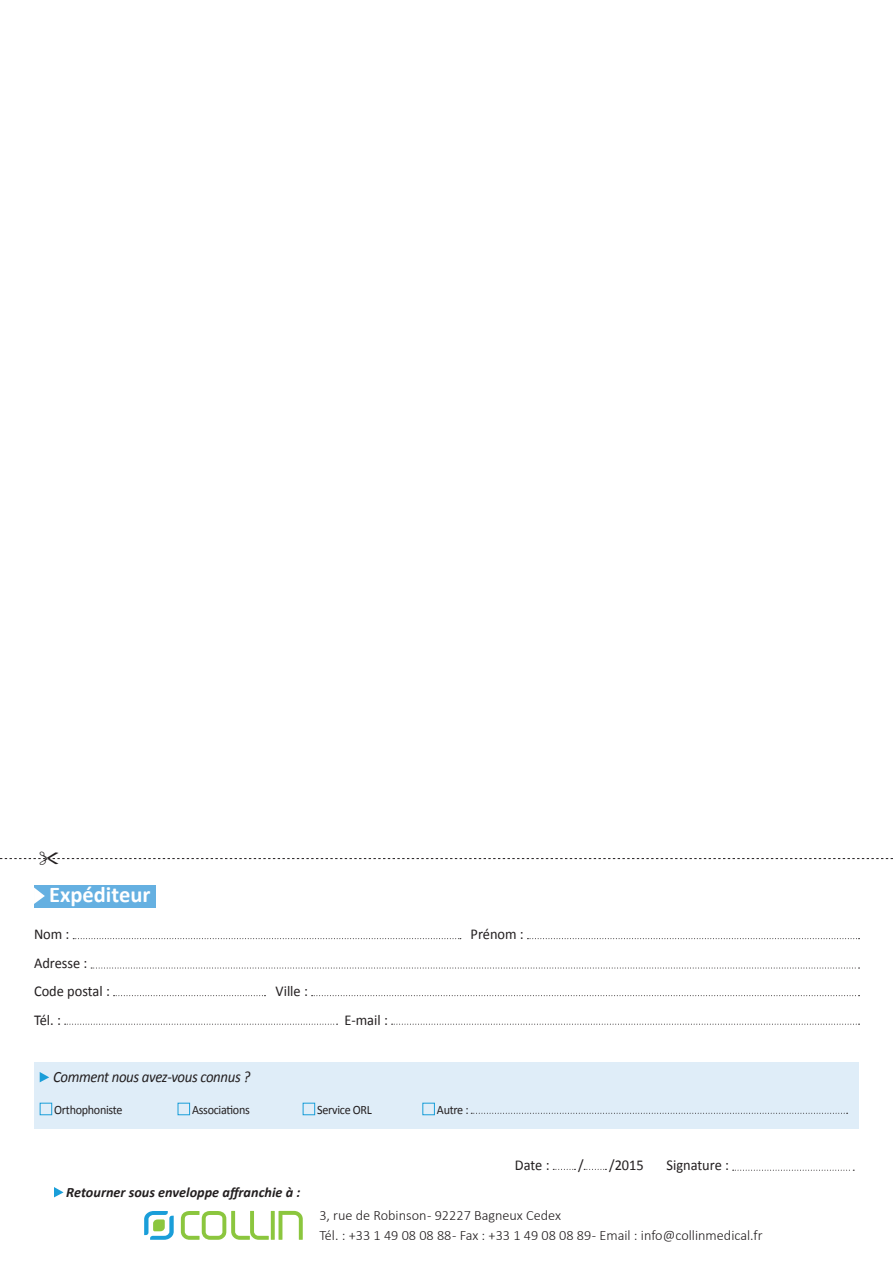
<style>
.page{position:relative;width:893px;height:1263px;background:#fff}
.page>*{position:absolute;margin:0;border:0;box-sizing:border-box;transform-origin:0 0}
.t1{font:700 22.5px "Calibri";color:#fff}
.t2{font:italic 15.75px "Calibri";letter-spacing:-.025em;color:#231f20;scale:.94 1}
.t3{font:15px "Calibri";color:#231f20;scale:.96 1}
.t4{font:300 14.25px/19.5px "Calibri";color:#231f20}
.t5{font:italic 700 14.25px "Calibri";color:#231f20}
.t6{font:12.75px "Calibri";letter-spacing:-.025em;color:#231f20;scale:.95 1}
</style>
<div class="page">
<svg style="left:73px;top:938px;width:388px;height:1px"></svg>
<svg style="left:527px;top:938px;width:332px;height:1px"></svg>
<svg style="left:91px;top:967px;width:768px;height:1px"></svg>
<svg style="left:114px;top:995px;width:151px;height:1px"></svg>
<svg style="left:312px;top:995px;width:547px;height:1px"></svg>
<svg style="left:65px;top:1024px;width:273px;height:1px"></svg>
<svg style="left:392px;top:1024px;width:467px;height:1px"></svg>
<svg style="left:553px;top:1169px;width:22px;height:1px"></svg>
<svg style="left:584px;top:1169px;width:22px;height:1px"></svg>
<svg style="left:733px;top:1170px;width:121px;height:1px"></svg>
<div style="left:34px;top:885px;width:121px;height:23px;background:#65b0e1"></div>
<svg style="left:34px;top:887px;width:11px;height:17px"></svg>
<svg style="left:181px;top:1211px;width:88px;height:29px"></svg>
<svg style="left:271px;top:1211px;width:4px;height:29px"></svg>
<svg style="left:279px;top:1211px;width:24px;height:29px"></svg>
<svg style="left:144px;top:1211px;width:30px;height:29px"></svg>
<svg style="left:54px;top:1187px;width:10px;height:10px"></svg>
<div style="left:34px;top:1062px;width:825px;height:66px;background:#dfedf8"></div>
<svg style="left:40px;top:1072px;width:9px;height:10px"></svg>
<div style="left:40px;top:1103px;width:12px;height:12px;border:1px solid #1a9ed9"></div>
<div style="left:178px;top:1103px;width:12px;height:12px;border:1px solid #1a9ed9"></div>
<div style="left:303px;top:1103px;width:12px;height:12px;border:1px solid #1a9ed9"></div>
<div style="left:422px;top:1103px;width:13px;height:12px;border:1px solid #1a9ed9"></div>
<svg style="left:471px;top:1113px;width:377px;height:1px"></svg>
<svg style="left:0;top:858px;width:893px;height:2px"></svg>
<p class="t1" style="left:49px;top:881px;width:103px">Expéditeur</p>
<p class="t3" style="left:34px;top:925px;width:38px">Nom :</p>
<p class="t3" style="left:471px;top:925px;width:57px">Prénom :</p>
<p class="t3" style="left:34px;top:953px;width:57px">Adresse :</p>
<p class="t3" style="left:34px;top:982px;width:81px">Code postal :</p>
<p class="t3" style="left:276px;top:982px;width:35px">Ville :</p>
<p class="t3" style="left:34px;top:1010px;width:30px">Tél. :</p>
<p class="t3" style="left:345px;top:1010px;width:47px">E-mail :</p>
<p class="t2" style="left:53px;top:1066px;width:211px">Comment nous avez-vous connus ?</p>
<p class="t6" style="left:54px;top:1101px;width:73px">Orthophoniste</p>
<p class="t6" style="left:192px;top:1101px;width:62px">Associations</p>
<p class="t6" style="left:317px;top:1101px;width:59px">Service ORL</p>
<p class="t6" style="left:437px;top:1101px;width:35px">Autre :</p>
<p class="t5" style="left:66px;top:1184px;width:236px">Retourner sous enveloppe affranchie à :</p>
<p class="t3" style="left:515px;top:1155px;width:38px">Date :</p>
<p class="t3" style="left:578px;top:1155px;width:7px">/</p>
<p class="t3" style="left:609px;top:1155px;width:38px">/2015</p>
<p class="t3" style="left:666px;top:1155px;width:67px">Signature :</p>
<p class="t4" style="left:319px;top:1205px;width:445px">3, rue de Robinson - 92227 Bagneux Cedex<br>Tél. : +33 1 49 08 08 88 - Fax : +33 1 49 08 08 89 - Email : info@collinmedical.fr</p>
</div>
